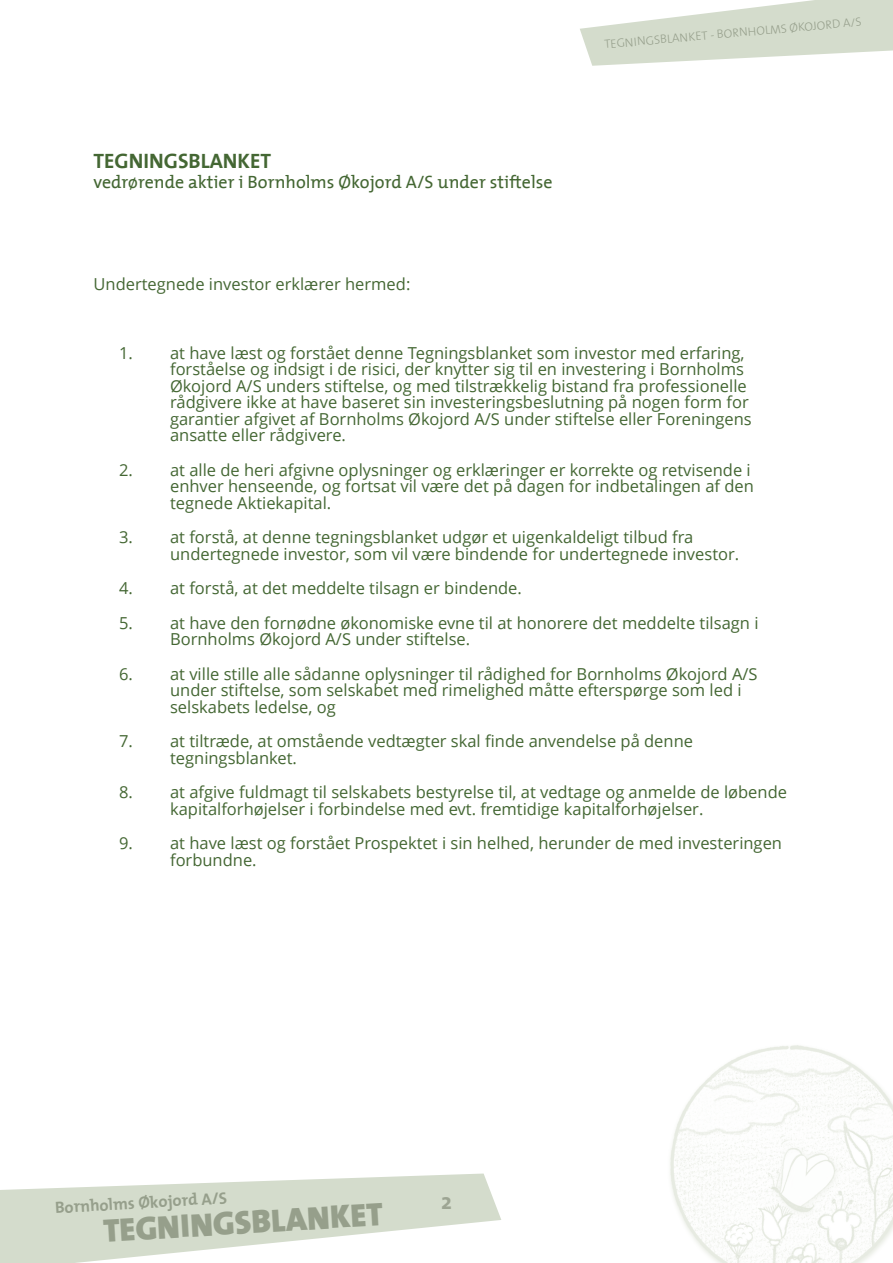
<style>
.page{position:relative;width:893px;height:1263px;background:#fff}
.page>*{position:absolute;margin:0;border:0;box-sizing:border-box;transform-origin:0 0}
.t1{font:900 33px "The Mix";color:rgb(88 98 75/.5)}
.t2{font:700 22.5px "The Mix 7";color:#9da593}
.t3{font:700 21px "The Mix";color:#446733}
.t4{font:18px "The Mix";color:#446733}
.t5{font:16.5px/16.5px "Open Sans";color:#446733}
.t6{font:700 16.5px "The Mix";color:rgb(88 98 75/.5)}
.t7{font:300 12.15px "The Mix";color:rgb(88 98 75/.5)}
</style>
<div class="page">
<svg style="left:0;top:1173px;width:501px;height:90px"></svg>
<svg style="left:580px;top:0;width:313px;height:66px"></svg>
<img style="left:670px;top:1045px;width:223px;height:218px">
<p class="t3" style="left:94px;top:144px;width:179px">TEGNINGSBLANKET</p>
<p class="t4" style="left:94px;top:167px;width:461px">vedrørende aktier i Bornholms Økojord A/S under stiftelse</p>
<p class="t5" style="left:94px;top:277px;width:318px">Undertegnede investor erklærer hermed:</p>
<p class="t7" style="left:604px;top:39px;width:260px;rotate:-5deg">TEGNINGSBLANKET - BORNHOLMS ØKOJORD A/S</p>
<p class="t5" style="left:170px;top:346px;width:583px;text-indent:-51px">1. at have læst og forstået denne Tegningsblanket som investor med erfaring, forståelse og indsigt i de risici, der knytter sig til en investering i Bornholms Økojord A/S unders stiftelse, og med tilstrækkelig bistand fra professionelle rådgivere ikke at have baseret sin investeringsbeslutning på nogen form for garantier afgivet af Bornholms Økojord A/S under stiftelse eller Foreningens ansatte eller rådgivere.</p>
<p class="t5" style="left:170px;top:463px;width:585px;text-indent:-51px">2. at alle de heri afgivne oplysninger og erklæringer er korrekte og retvisende i enhver henseende, og fortsat vil være det på dagen for indbetalingen af den tegnede Aktiekapital.</p>
<p class="t5" style="left:170px;top:531px;width:571px;text-indent:-51px">3. at forstå, at denne tegningsblanket udgør et uigenkaldeligt tilbud fra undertegnede investor, som vil være bindende for undertegnede investor.</p>
<p class="t5" style="left:119px;top:582px;width:404px">4. at forstå, at det meddelte tilsagn er bindende.</p>
<p class="t5" style="left:170px;top:616px;width:590px;text-indent:-51px">5. at have den fornødne økonomiske evne til at honorere det meddelte tilsagn i<br>Bornholms Økojord A/S under stiftelse.</p>
<p class="t5" style="left:170px;top:667px;width:589px;text-indent:-51px">6. at ville stille alle sådanne oplysninger til rådighed for Bornholms Økojord A/S under stiftelse, som selskabet med rimelighed måtte efterspørge som led i selskabets ledelse, og</p>
<p class="t5" style="left:170px;top:735px;width:524px;text-indent:-51px">7. at tiltræde, at omstående vedtægter skal finde anvendelse på denne tegningsblanket.</p>
<p class="t5" style="left:170px;top:786px;width:618px;text-indent:-51px">8. at afgive fuldmagt til selskabets bestyrelse til, at vedtage og anmelde de løbende kapitalforhøjelser i forbindelse med evt. fremtidige kapitalforhøjelser.</p>
<p class="t5" style="left:170px;top:837px;width:613px;text-indent:-51px">9. at have læst og forstået Prospektet i sin helhed, herunder de med investeringen forbundne.</p>
<p class="t6" style="left:54px;top:1193px;width:174px;rotate:-3deg">Bornholms Økojord A/S</p>
<h1 class="t1" style="left:102px;top:1202px;width:282px;rotate:-3deg">TEGNINGSBLANKET</h1>
<h2 class="t2" style="left:441px;top:1193px;width:12px">2</h2>
</div>
